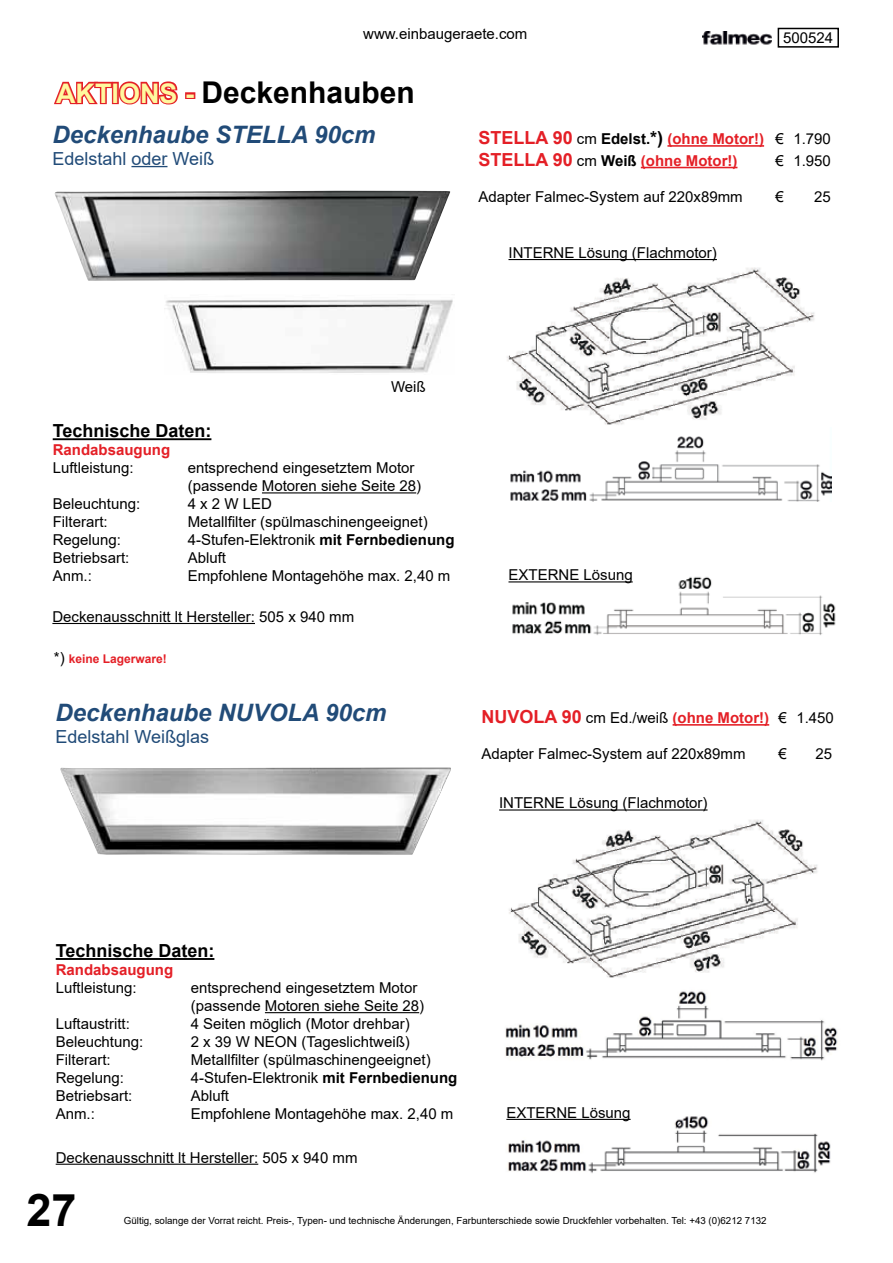
<style>
.page{position:relative;width:893px;height:1263px;background:#fff}
.page>*{position:absolute;margin:0;border:0;box-sizing:border-box;transform-origin:0 0}
.t1{font:700 45px "Arial";color:#000}
.t2{font:700 30px "Arial";color:#000}
.t3{font:italic 700 24px "Arial";color:#214b78}
.t4{font:18px "Arial";color:#214b78}
.t5{font:700 18px "Arial";color:#000}
.t6{font:15px/18px "Arial";color:#000}
.t7{font:700 15px/21.6px "Arial";color:#e41f26}
.t8{font:700 12px "Arial";color:#e41f26}
.t9{font:9.75px "Arial";color:#000}
.s1{font-size:27px;color:#fff89f}
.s2{font-size:18px}
.s3{font-weight:400;color:#000}
.s4{color:#000}
.s5{font-size:18px;color:#000}
.s6{font-weight:700}
.s7{font-weight:400;font-size:15px;color:#000}
.s8{font-weight:700;font-size:18px;color:#e41f26}
.s9{font-weight:700;color:#e41f26}
</style>
<div class="page">
<div style="left:778px;top:28px;width:61px;height:20px;border:2px solid #000"></div>
<img style="left:508px;top:577px;width:328px;height:58px">
<img style="left:506px;top:1116px;width:325px;height:57px">
<svg style="left:54px;top:81px;width:124px;height:24px"></svg>
<div style="left:185px;top:92px;width:10px;height:7px;border:3px solid #e41f26"></div>
<hr style="left:131px;top:166px;width:36px;height:1px;background:#214b78">
<hr style="left:53px;top:438px;width:158px;height:2px;background:#000">
<hr style="left:262px;top:492px;width:154px;height:1px;background:#000">
<hr style="left:667px;top:145px;width:97px;height:2px;background:#e41f26">
<hr style="left:641px;top:167px;width:96px;height:1px;background:#e41f26">
<hr style="left:52px;top:623px;width:203px;height:1px;background:#000">
<img style="left:703px;top:31px;width:68px;height:14px">
<img style="left:55px;top:191px;width:395px;height:90px">
<img style="left:510px;top:436px;width:321px;height:66px">
<hr style="left:56px;top:958px;width:158px;height:2px;background:#000">
<hr style="left:265px;top:1012px;width:154px;height:1px;background:#000">
<hr style="left:673px;top:724px;width:96px;height:2px;background:#e41f26">
<img style="left:166px;top:299px;width:287px;height:74px">
<img style="left:60px;top:767px;width:391px;height:88px">
<img style="left:505px;top:991px;width:333px;height:70px">
<hr style="left:508px;top:259px;width:209px;height:1px;background:#000">
<hr style="left:56px;top:1164px;width:202px;height:1px;background:#000">
<hr style="left:499px;top:809px;width:209px;height:1px;background:#000">
<hr style="left:508px;top:581px;width:125px;height:1px;background:#000">
<hr style="left:506px;top:1119px;width:125px;height:1px;background:#000">
<img style="left:509px;top:820px;width:309px;height:158px">
<img style="left:507px;top:267px;width:308px;height:158px">
<p class="t6" style="left:363px;top:25px;width:166px">www.einbaugeraete.com</p>
<p class="t6" style="left:783px;top:29px;width:52px">500524</p>
<h2 class="t2" style="left:56px;top:71px;width:360px"><span class="s1">AKTIONS -</span> Deckenhauben</h2>
<h3 class="t3" style="left:52px;top:119px;width:325px">Deckenhaube STELLA 90cm</h3>
<p class="t4" style="left:52px;top:146px;width:163px">Edelstahl oder Weiß</p>
<p class="t7" style="left:478px;top:128px;width:354px"><span class="s2">STELLA 90</span> <span class="s3">cm</span> <span class="s4">Edelst.</span><span class="s5">*)</span> (ohne Motor!) <span class="s3">€ 1.790<br></span><span class="s2">STELLA 90</span> <span class="s3">cm</span> <span class="s4">Weiß</span> (ohne Motor!)</p>
<p class="t6" style="left:775px;top:152px;width:57px">€ 1.950</p>
<p class="t6" style="left:478px;top:188px;width:266px">Adapter Falmec-System auf 220x89mm</p>
<p class="t6" style="left:775px;top:188px;width:10px">€</p>
<p class="t6" style="left:814px;top:188px;width:18px">25</p>
<p class="t6" style="left:508px;top:244px;width:210px">INTERNE Lösung (Flachmotor)</p>
<p class="t6" style="left:391px;top:377px;width:36px">Weiß</p>
<p class="t5" style="left:53px;top:418px;width:160px">Technische Daten:</p>
<p class="t7" style="left:53px;top:439px;width:119px">Randabsaugung</p>
<p class="t6" style="left:53px;top:459px;width:82px">Luftleistung:</p>
<p class="t6" style="left:188px;top:459px;width:235px">entsprechend eingesetztem Motor (passende Motoren siehe Seite 28)</p>
<p class="t6" style="left:53px;top:495px;width:89px">Beleuchtung:</p>
<p class="t6" style="left:188px;top:495px;width:86px">4 x 2 W LED</p>
<p class="t6" style="left:53px;top:513px;width:57px">Filterart:</p>
<p class="t6" style="left:188px;top:513px;width:242px">Metallfilter (spülmaschinengeeignet)</p>
<p class="t6" style="left:53px;top:531px;width:70px">Regelung:</p>
<p class="t6" style="left:188px;top:531px;width:268px">4-Stufen-Elektronik <span class="s6">mit Fernbedienung</span></p>
<p class="t6" style="left:53px;top:549px;width:78px">Betriebsart:</p>
<p class="t6" style="left:188px;top:549px;width:40px">Abluft</p>
<p class="t6" style="left:53px;top:567px;width:41px">Anm.:</p>
<p class="t6" style="left:188px;top:567px;width:264px">Empfohlene Montagehöhe max. 2,40 m</p>
<p class="t6" style="left:52px;top:607px;width:303px">Deckenausschnitt lt Hersteller: 505 x 940 mm</p>
<p class="t8" style="left:54px;top:650px;width:115px"><span class="s7">*)</span> keine Lagerware!</p>
<h3 class="t3" style="left:55px;top:697px;width:333px">Deckenhaube NUVOLA 90cm</h3>
<p class="t4" style="left:55px;top:724px;width:155px">Edelstahl Weißglas</p>
<p class="t6" style="left:508px;top:566px;width:126px">EXTERNE Lösung</p>
<p class="t6" style="left:481px;top:709px;width:354px"><span class="s8">NUVOLA 90</span> cm Ed./weiß <span class="s9">(ohne Motor!)</span> € 1.450</p>
<p class="t6" style="left:481px;top:745px;width:266px">Adapter Falmec-System auf 220x89mm</p>
<p class="t6" style="left:778px;top:745px;width:10px">€</p>
<p class="t6" style="left:815px;top:745px;width:18px">25</p>
<p class="t6" style="left:499px;top:794px;width:210px">INTERNE Lösung (Flachmotor)</p>
<p class="t5" style="left:56px;top:938px;width:160px">Technische Daten:</p>
<p class="t7" style="left:56px;top:959px;width:119px">Randabsaugung</p>
<p class="t6" style="left:56px;top:979px;width:82px">Luftleistung:</p>
<p class="t6" style="left:191px;top:979px;width:235px">entsprechend eingesetztem Motor (passende Motoren siehe Seite 28)</p>
<p class="t6" style="left:56px;top:1015px;width:76px">Luftaustritt:</p>
<p class="t6" style="left:191px;top:1015px;width:221px">4 Seiten möglich (Motor drehbar)</p>
<p class="t6" style="left:56px;top:1033px;width:89px">Beleuchtung:</p>
<p class="t6" style="left:191px;top:1033px;width:221px">2 x 39 W NEON (Tageslichtweiß)</p>
<p class="t6" style="left:56px;top:1051px;width:57px">Filterart:</p>
<p class="t6" style="left:191px;top:1051px;width:242px">Metallfilter (spülmaschinengeeignet)</p>
<p class="t6" style="left:56px;top:1069px;width:70px">Regelung:</p>
<p class="t6" style="left:191px;top:1069px;width:268px">4-Stufen-Elektronik <span class="s6">mit Fernbedienung</span></p>
<p class="t6" style="left:56px;top:1087px;width:78px">Betriebsart:</p>
<p class="t6" style="left:191px;top:1087px;width:40px">Abluft</p>
<p class="t6" style="left:56px;top:1105px;width:41px">Anm.:</p>
<p class="t6" style="left:191px;top:1105px;width:264px">Empfohlene Montagehöhe max. 2,40 m</p>
<p class="t6" style="left:56px;top:1148px;width:303px">Deckenausschnitt lt Hersteller: 505 x 940 mm</p>
<p class="t6" style="left:506px;top:1103px;width:126px">EXTERNE Lösung</p>
<h1 class="t1" style="left:26px;top:1179px;width:52px">27</h1>
<p class="t9" style="left:124px;top:1214px;width:644px">Gültig, solange der Vorrat reicht. Preis-, Typen- und technische Änderungen, Farbunterschiede sowie Druckfehler vorbehalten. Tel: +43 (0)6212 7132</p>
</div>
